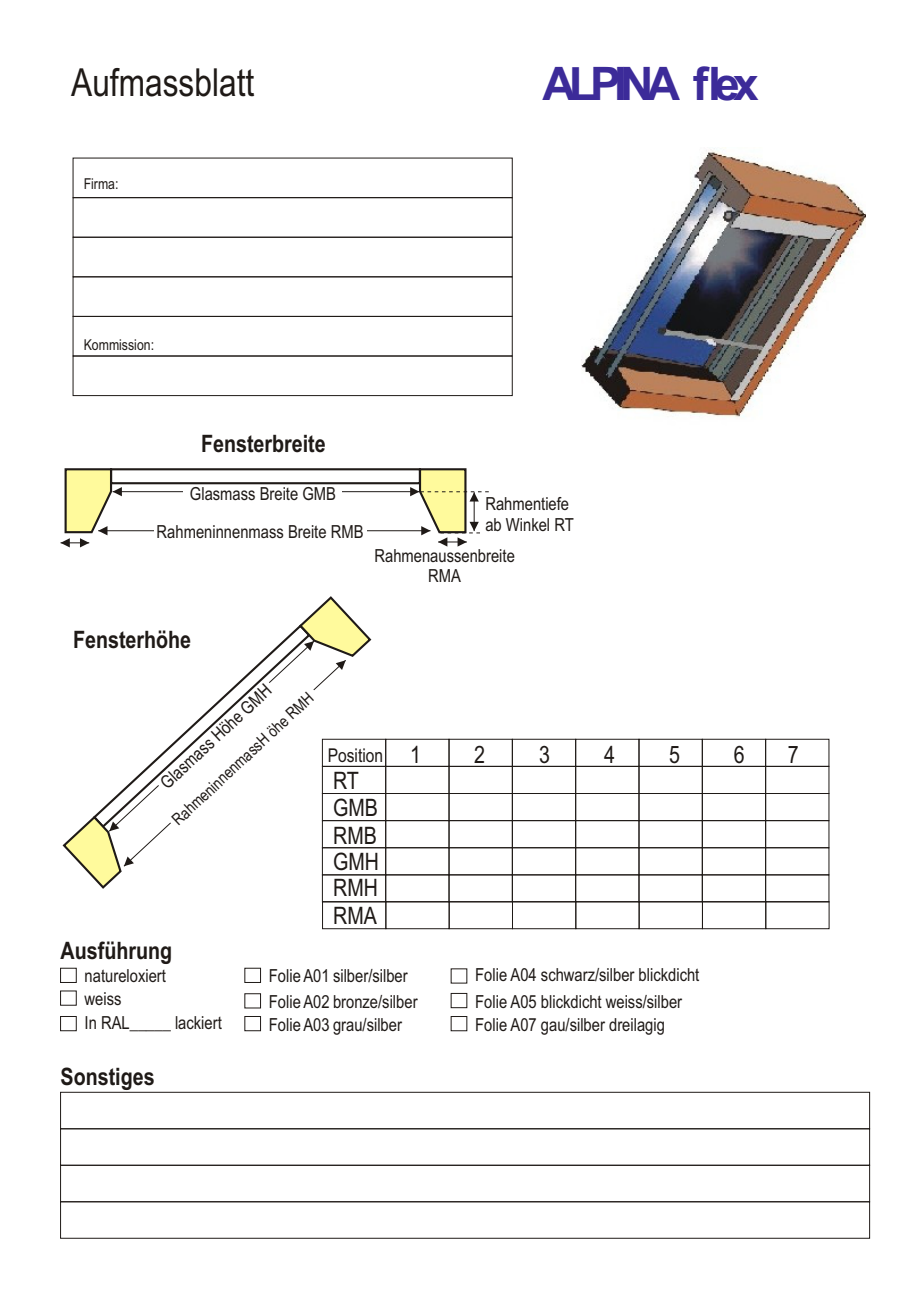
<style>
.page{position:relative;width:922px;height:1290px;background:#fff}
.page>*{position:absolute;margin:0;border:0;box-sizing:border-box;transform-origin:0 0}
.t1{font:700 46.2px "Arial";letter-spacing:-.15em;color:#3c2b99}
.t2{font:38.55px "Arial Narrow";color:#1f1a17}
.t3{font:700 24px "Arial Narrow";color:#1f1a17}
.t4{font:24px/26.8px "Arial Narrow";color:#1f1a17;text-align:justify}
.t5{font:19.05px "Arial Narrow";color:#1f1a17}
.t6{font:18px/20.4px "Arial Narrow";color:#1f1a17}
.t7{font:16.35px "Arial Narrow";color:#1f1a17}
.t8{font:15px "Arial Narrow";color:#1f1a17}
.s1{font-size:24px}
</style>
<div class="page">
<div style="left:110px;top:468px;width:310px;height:16px;border:2px solid #1f1a17"></div>
<hr style="left:113px;top:491px;width:306px;height:1px;background:#1f1a17">
<hr style="left:98px;top:530px;width:332px;height:1px;background:#1f1a17">
<svg style="left:60px;top:468px;width:62px;height:79px"></svg>
<div style="left:183px;top:486px;width:159px;height:14px;background:#fff"></div>
<div style="left:154px;top:528px;width:212px;height:14px;background:#fff"></div>
<svg style="left:410px;top:468px;width:79px;height:79px"></svg>
<div style="left:322px;top:901px;width:64px;height:28px;border:1px solid #1f1a17"></div>
<div style="left:322px;top:739px;width:63px;height:28px;border:1px solid #1f1a17"></div>
<div style="left:385px;top:901px;width:64px;height:28px;border:1px solid #1f1a17"></div>
<div style="left:385px;top:848px;width:64px;height:27px;border:1px solid #1f1a17"></div>
<div style="left:385px;top:820px;width:64px;height:28px;border:1px solid #1f1a17"></div>
<div style="left:385px;top:793px;width:64px;height:28px;border:1px solid #1f1a17"></div>
<div style="left:385px;top:766px;width:64px;height:28px;border:1px solid #1f1a17"></div>
<div style="left:385px;top:739px;width:64px;height:28px;border:1px solid #1f1a17"></div>
<div style="left:449px;top:901px;width:63px;height:28px;border:1px solid #1f1a17"></div>
<div style="left:448px;top:848px;width:64px;height:27px;border:1px solid #1f1a17"></div>
<div style="left:448px;top:820px;width:64px;height:28px;border:1px solid #1f1a17"></div>
<div style="left:448px;top:793px;width:64px;height:28px;border:1px solid #1f1a17"></div>
<div style="left:448px;top:766px;width:64px;height:28px;border:1px solid #1f1a17"></div>
<div style="left:448px;top:739px;width:64px;height:28px;border:1px solid #1f1a17"></div>
<div style="left:512px;top:901px;width:63px;height:28px;border:1px solid #1f1a17"></div>
<div style="left:512px;top:848px;width:63px;height:27px;border:1px solid #1f1a17"></div>
<div style="left:512px;top:820px;width:63px;height:28px;border:1px solid #1f1a17"></div>
<div style="left:512px;top:793px;width:63px;height:28px;border:1px solid #1f1a17"></div>
<div style="left:512px;top:766px;width:63px;height:28px;border:1px solid #1f1a17"></div>
<div style="left:512px;top:739px;width:63px;height:28px;border:1px solid #1f1a17"></div>
<div style="left:575px;top:901px;width:64px;height:28px;border:1px solid #1f1a17"></div>
<div style="left:575px;top:848px;width:63px;height:27px;border:1px solid #1f1a17"></div>
<div style="left:575px;top:820px;width:63px;height:28px;border:1px solid #1f1a17"></div>
<div style="left:575px;top:793px;width:63px;height:28px;border:1px solid #1f1a17"></div>
<div style="left:575px;top:766px;width:63px;height:28px;border:1px solid #1f1a17"></div>
<div style="left:575px;top:739px;width:63px;height:28px;border:1px solid #1f1a17"></div>
<div style="left:638px;top:875px;width:64px;height:27px;border:1px solid #1f1a17"></div>
<div style="left:638px;top:901px;width:64px;height:28px;border:1px solid #1f1a17"></div>
<div style="left:638px;top:848px;width:64px;height:27px;border:1px solid #1f1a17"></div>
<div style="left:638px;top:820px;width:64px;height:28px;border:1px solid #1f1a17"></div>
<div style="left:638px;top:793px;width:64px;height:28px;border:1px solid #1f1a17"></div>
<div style="left:638px;top:766px;width:64px;height:28px;border:1px solid #1f1a17"></div>
<div style="left:638px;top:739px;width:64px;height:28px;border:1px solid #1f1a17"></div>
<div style="left:702px;top:901px;width:63px;height:28px;border:1px solid #1f1a17"></div>
<div style="left:701px;top:848px;width:64px;height:27px;border:1px solid #1f1a17"></div>
<div style="left:701px;top:820px;width:64px;height:28px;border:1px solid #1f1a17"></div>
<div style="left:701px;top:793px;width:64px;height:28px;border:1px solid #1f1a17"></div>
<div style="left:701px;top:766px;width:64px;height:28px;border:1px solid #1f1a17"></div>
<div style="left:701px;top:739px;width:64px;height:28px;border:1px solid #1f1a17"></div>
<div style="left:765px;top:901px;width:63px;height:28px;border:1px solid #1f1a17"></div>
<div style="left:765px;top:848px;width:63px;height:27px;border:1px solid #1f1a17"></div>
<div style="left:765px;top:820px;width:63px;height:28px;border:1px solid #1f1a17"></div>
<div style="left:765px;top:793px;width:63px;height:28px;border:1px solid #1f1a17"></div>
<div style="left:765px;top:766px;width:63px;height:28px;border:1px solid #1f1a17"></div>
<div style="left:765px;top:739px;width:63px;height:28px;border:1px solid #1f1a17"></div>
<div style="left:73px;top:197px;width:439px;height:40px;border:1px solid #1f1a17"></div>
<div style="left:73px;top:237px;width:439px;height:40px;border:1px solid #1f1a17"></div>
<div style="left:73px;top:316px;width:439px;height:40px;border:1px solid #1f1a17"></div>
<div style="left:73px;top:356px;width:439px;height:40px;border:1px solid #1f1a17"></div>
<div style="left:450px;top:993px;width:17px;height:15px;border:1px solid #1f1a17"></div>
<div style="left:244px;top:1016px;width:16px;height:15px;border:1px solid #1f1a17"></div>
<div style="left:450px;top:1016px;width:17px;height:15px;border:1px solid #1f1a17"></div>
<div style="left:60px;top:968px;width:16px;height:15px;border:1px solid #1f1a17"></div>
<div style="left:60px;top:1016px;width:16px;height:15px;border:1px solid #1f1a17"></div>
<div style="left:60px;top:1092px;width:809px;height:37px;border:1px solid #1f1a17"></div>
<div style="left:60px;top:1165px;width:809px;height:37px;border:1px solid #1f1a17"></div>
<img style="left:581px;top:147px;width:284px;height:270px">
<svg style="left:62px;top:596px;width:310px;height:294px"></svg>
<h2 class="t2" style="left:71px;top:68px;width:184px">Aufmassblatt</h2>
<h1 class="t1" style="left:542px;top:66px;width:218px">ALPINA flex</h1>
<p class="t8" style="left:84px;top:178px;width:36px">Firma:</p>
<p class="t8" style="left:84px;top:339px;width:72px">Kommission:</p>
<h3 class="t3" style="left:201px;top:434px;width:126px">Fensterbreite</h3>
<p class="t6" style="left:190px;top:486px;width:147px">Glasmass Breite GMB</p>
<p class="t6" style="left:156px;top:523px;width:208px">Rahmeninnenmass Breite RMB</p>
<p class="t6" style="left:485px;top:495px;width:90px">Rahmentiefe ab Winkel RT</p>
<p class="t6" style="left:374px;top:547px;width:142px;text-align:center">Rahmenaussenbreite<br>RMA</p>
<h3 class="t3" style="left:73px;top:630px;width:120px">Fensterhöhe</h3>
<p class="t6" style="left:157px;top:779px;width:145px;rotate:-43deg">Glasmass Höhe GMH</p>
<p class="t7" style="left:170px;top:818px;width:188px;rotate:-43deg">Ra e nnen ssH h RMH</p>
<p class="t7" style="left:183px;top:806px;width:38px;rotate:-43deg">hm ni</p>
<h3 class="t3" style="left:60px;top:942px;width:113px">Ausführung</h3>
<p class="t5" style="left:327px;top:748px;width:95px">Position <span class="s1">1</span></p>
<h3 class="t4" style="left:474px;top:744px;width:12px">2</h3>
<h3 class="t4" style="left:539px;top:743px;width:12px">3</h3>
<h3 class="t4" style="left:603px;top:743px;width:12px">4</h3>
<h3 class="t4" style="left:668px;top:743px;width:12px">5</h3>
<h3 class="t4" style="left:733px;top:743px;width:12px">6</h3>
<h3 class="t4" style="left:787px;top:743px;width:12px">7</h3>
<h3 class="t4" style="left:333px;top:797px;width:47px">GMB RMB GMH RMH RMA</h3>
<h3 class="t4" style="left:333px;top:769px;width:27px">RT</h3>
<p class="t6" style="left:85px;top:968px;width:83px">natureloxiert</p>
<p class="t6" style="left:475px;top:966px;width:225px">Folie A04 schwarz/silber blickdicht</p>
<p class="t6" style="left:269px;top:993px;width:150px">Folie A02 bronze/silber</p>
<p class="t6" style="left:269px;top:968px;width:140px">Folie A01 silber/silber</p>
<p class="t6" style="left:85px;top:990px;width:38px">weiss</p>
<p class="t6" style="left:475px;top:993px;width:208px">Folie A05 blickdicht weiss/silber</p>
<p class="t6" style="left:85px;top:1014px;width:139px">In RAL_____ lackiert</p>
<p class="t6" style="left:269px;top:1016px;width:134px">Folie A03 grau/silber</p>
<p class="t6" style="left:475px;top:1016px;width:191px">Folie A07 gau/silber dreilagig</p>
<h3 class="t3" style="left:60px;top:1067px;width:96px">Sonstiges</h3>
</div>
